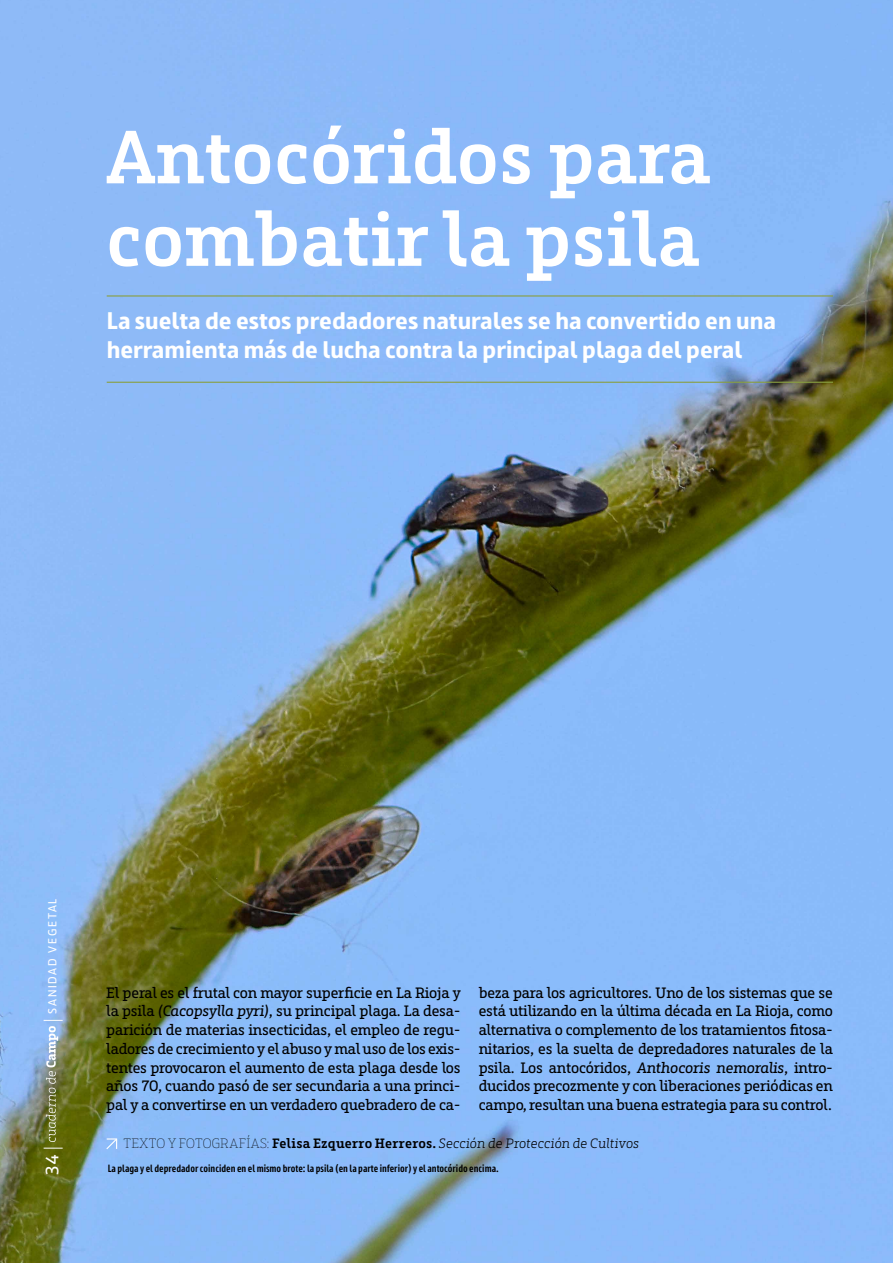
<style>
.page{position:relative;width:893px;height:1263px;background:#fff}
.page>*{position:absolute;margin:0;border:0;box-sizing:border-box;transform-origin:0 0}
.t1{font:600 75px/82.5px "Riojana Slab";color:#fff}
.t2{font:700 24px/28.8px "Riojana";color:#fff}
.t3{font:18px "Riojana";color:#fff}
.t4{font:15px/18.8px "Riojana Slab";letter-spacing:-.02em;color:#000;text-align:justify}
.t5{font:italic 13.5px "Riojana Slab";letter-spacing:.005em;color:#000}
.t6{font:11.7px "Riojana";letter-spacing:.15em;color:#fff}
.t7{font:600 condensed 10.5px "Riojana";color:#000}
.s1{font-style:italic}
.s2{font-weight:100;font-style:normal}
.s3{font-weight:600;font-style:normal}
</style>
<div class="page">
<img style="left:0;top:0;width:893px;height:1263px">
<svg style="left:44px;top:1148px;width:19px;height:1px"></svg>
<svg style="left:44px;top:1020px;width:19px;height:122px"></svg>
<hr style="left:107px;top:382px;width:726px;height:1px;background:#899f40">
<hr style="left:107px;top:295px;width:726px;height:2px;background:#899f40">
<svg style="left:105px;top:1137px;width:13px;height:13px"></svg>
<h1 class="t1" style="left:106px;top:104px;width:606px">Antocóridos para combatir la psila</h1>
<h2 class="t2" style="left:107px;top:303px;width:671px">La suelta de estos predadores naturales se ha convertido en una herramienta más de lucha contra la principal plaga del peral</h2>
<p class="t6" style="left:42px;top:1014px;width:117px;rotate:-90deg">SANIDAD VEGETAL</p>
<p class="t4" style="left:106px;top:981px;width:356px">El peral es el frutal con mayor superficie en La Rioja y la psila <span class="s1">(Cacopsylla pyri)</span>, su principal plaga. La desa&shy;parición de materias insecticidas, el empleo de regu&shy;ladores de crecimiento y el abuso y mal uso de los exis&shy;tentes provocaron el aumento de esta plaga desde los años 70, cuando pasó de ser secundaria a una princi&shy;pal y a convertirse en un verdadero quebradero de ca-</p>
<p class="t4" style="left:479px;top:981px;width:356px">beza para los agricultores. Uno de los sistemas que se está utilizando en la última década en La Rioja, como alternativa o complemento de los tratamientos fitosa&shy;nitarios, es la suelta de depredadores naturales de la psila. Los antocóridos, <span class="s1">Anthocoris nemoralis</span>, intro&shy;ducidos precozmente y con liberaciones periódicas en campo, resultan una buena estrategia para su control.</p>
<p class="t5" style="left:124px;top:1132px;width:517px"><span class="s2">TEXTO Y FOTOGRAFÍAS:</span> <span class="s3">Felisa Ezquerro Herreros.</span> Sección de Protección de Cultivos</p>
<p class="t3" style="left:37px;top:1174px;width:22px;rotate:-90deg">34</p>
<p class="t7" style="left:108px;top:1159px;width:393px">La plaga y el depredador coinciden en el mismo brote: la psila (en la parte inferior) y el antocórido encima.</p>
</div>
